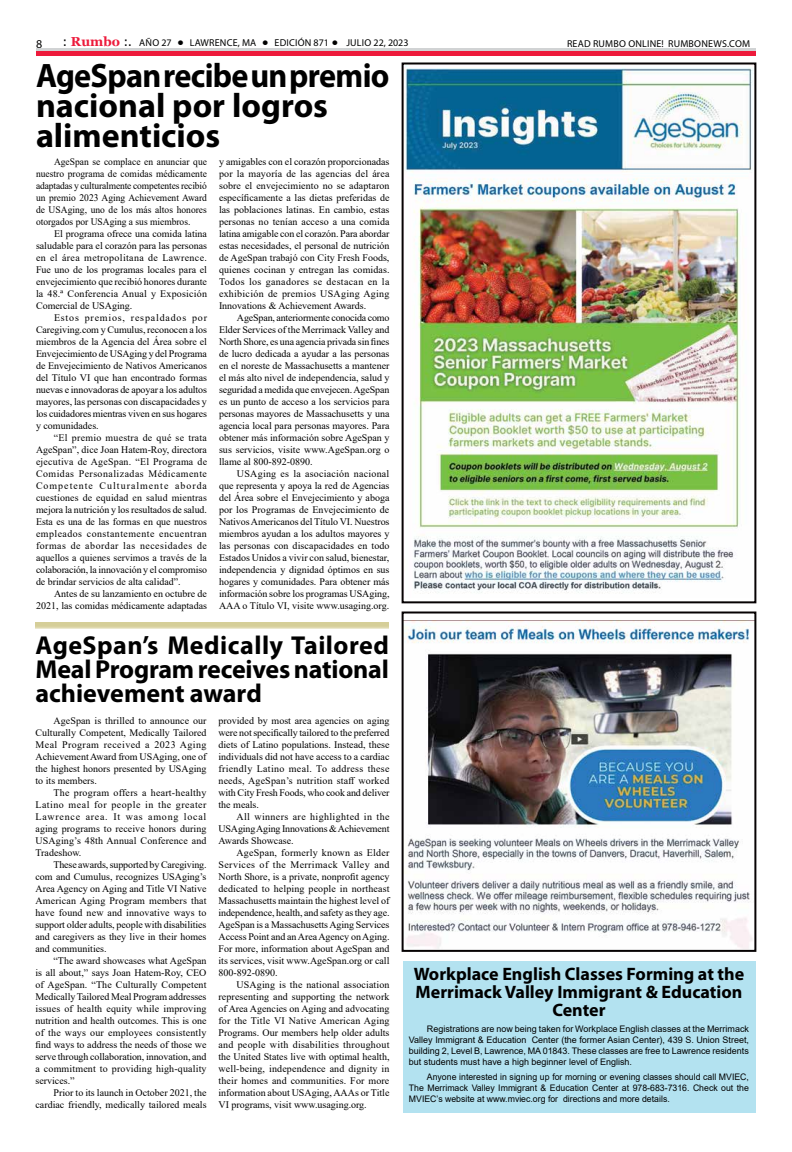
<style>
.page{position:relative;width:792px;height:1152px;background:#fff}
.page>*{position:absolute;margin:0;border:0;box-sizing:border-box;transform-origin:0 0}
.t1{font:700 34px/30px "Myriad Pro";color:#000;scale:.95 1}
.t2{font:700 26px/24px "Myriad Pro";letter-spacing:-.01em;color:#000;text-align:justify}
.t3{font:700 18px/18px "Myriad Pro";color:#000;text-align:center}
.t4{font:12px "Myriad Pro";color:#000}
.t5{font:10px/12px "Times New Roman";color:#000;text-align:justify}
.t6{font:10px/12px "Times New Roman";color:#000;text-align:justify;scale:.95 1}
.t7{font:10px "Myriad Pro";letter-spacing:.02em;color:#000}
.t8{font:9px/11px "Arial";color:#000;text-align:justify}
.s1{font-family:"Tahoma";font-size:12px}
.s2{font-family:"Georgia";font-weight:700;font-size:13px;color:#ed1a3b}
.s3{font-family:"Tahoma";font-weight:700;color:#fff}
</style>
<div class="page">
<div style="left:36px;top:51px;width:720px;height:5px;background:#ed1a3b"></div>
<hr style="left:36px;top:48px;width:720px;height:3px;background:#d1d3d4">
<div style="left:403px;top:961px;width:352px;height:152px;background:#b3e2f0"></div>
<svg style="left:36px;top:622px;width:353px;height:7px;background:#d9d3a4"></svg>
<img style="left:405px;top:65px;width:348px;height:529px">
<div style="left:402px;top:62px;width:354px;height:541px;border:2px solid #060203"></div>
<img style="left:405px;top:621px;width:348px;height:328px">
<div style="left:402px;top:612px;width:354px;height:340px;border:2px solid #060203"></div>
<p class="t4" style="left:36px;top:37px;width:8px">8</p>
<p class="t7" style="left:63px;top:36px;width:347px"><span class="s1">:</span> <span class="s2">Rumbo</span> <span class="s1">:.</span> AÑO 27 <span class="s3">•</span> LAWRENCE, MA <span class="s3">•</span> EDICIÓN 871 <span class="s3">•</span> JULIO 22, 2023</p>
<p class="t7" style="left:567px;top:37px;width:185px">READ RUMBO ONLINE! RUMBONEWS.COM</p>
<h1 class="t1" style="left:36px;top:59px;width:374px">AgeSpan recibe un premio nacional por logros alimenticios</h1>
<p class="t6" style="left:36px;top:155px;width:182px;text-indent:18px">AgeSpan se complace en anunciar que nuestro programa de comidas médicamente adaptadas y culturalmente competentes recibió un premio 2023 Aging Achievement Award de USAging, uno de los más altos honores otorgados por USAging a sus miembros.</p>
<p class="t5" style="left:36px;top:227px;width:173px;text-indent:18px">El programa ofrece una comida latina saludable para el corazón para las personas en el área metropolitana de Lawrence.<br>Fue uno de los programas locales para el envejecimiento que recibió honores durante la 48.ª Conferencia Anual y Exposición Comercial de USAging.</p>
<p class="t5" style="left:36px;top:311px;width:173px;text-indent:18px">Estos premios, respaldados por Caregiving.com y Cumulus, reconocen a los miembros de la Agencia del Área sobre el Envejecimiento de USAging y del Programa de Envejecimiento de Nativos Americanos del Título VI que han encontrado formas nuevas e innovadoras de apoyar a los adultos mayores, las personas con discapacidades y los cuidadores mientras viven en sus hogares y comunidades.</p>
<p class="t5" style="left:36px;top:431px;width:173px;text-indent:18px">“El premio muestra de qué se trata AgeSpan”, dice Joan Hatem-Roy, directora ejecutiva de AgeSpan. “El Programa de Comidas Personalizadas Médicamente Competente Culturalmente aborda cuestiones de equidad en salud mientras mejora la nutrición y los resultados de salud.<br>Esta es una de las formas en que nuestros empleados constantemente encuentran formas de abordar las necesidades de aquellos a quienes servimos a través de la colaboración, la innovación y el compromiso de brindar servicios de alta calidad”.</p>
<p class="t5" style="left:36px;top:587px;width:173px;text-align:right">Antes de su lanzamiento en octubre de<br>2021, las comidas médicamente adaptadas</p>
<p class="t5" style="left:219px;top:155px;width:172px">y amigables con el corazón proporcionadas por la mayoría de las agencias del área sobre el envejecimiento no se adaptaron específicamente a las dietas preferidas de las poblaciones latinas. En cambio, estas personas no tenían acceso a una comida latina amigable con el corazón. Para abordar estas necesidades, el personal de nutrición de AgeSpan trabajó con City Fresh Foods, quienes cocinan y entregan las comidas.<br>Todos los ganadores se destacan en la exhibición de premios USAging Aging Innovations &amp; Achievement Awards.</p>
<p class="t5" style="left:219px;top:311px;width:172px;text-indent:18px">AgeSpan, anteriormente conocida como Elder Services of the Merrimack Valley and North Shore, es una agencia privada sin fines de lucro dedicada a ayudar a las personas en el noreste de Massachusetts a mantener el más alto nivel de independencia, salud y seguridad a medida que envejecen. AgeSpan es un punto de acceso a los servicios para personas mayores de Massachusetts y una agencia local para personas mayores. Para obtener más información sobre AgeSpan y sus servicios, visite www.AgeSpan.org o llame al 800-892-0890.</p>
<p class="t5" style="left:219px;top:467px;width:172px;text-indent:18px">USAging es la asociación nacional que representa y apoya la red de Agencias del Área sobre el Envejecimiento y aboga por los Programas de Envejecimiento de Nativos Americanos del Título VI. Nuestros miembros ayudan a los adultos mayores y las personas con discapacidades en todo Estados Unidos a vivir con salud, bienestar, independencia y dignidad óptimos en sus hogares y comunidades. Para obtener más información sobre los programas USAging, AAA o Título VI, visite www.usaging.org.</p>
<h2 class="t2" style="left:36px;top:632px;width:355px">AgeSpan’s Medically Tailored Meal Program receives national achievement award</h2>
<p class="t5" style="left:36px;top:714px;width:173px;text-indent:18px">AgeSpan is thrilled to announce our Culturally Competent, Medically Tailored Meal Program received a 2023 Aging Achievement Award from USAging, one of the highest honors presented by USAging to its members.</p>
<p class="t5" style="left:36px;top:786px;width:173px;text-indent:18px">The program offers a heart-healthy Latino meal for people in the greater Lawrence area. It was among local aging programs to receive honors during USAging’s 48th Annual Conference and Tradeshow.</p>
<p class="t5" style="left:36px;top:858px;width:173px;text-indent:18px">These awards, supported by Caregiving. com and Cumulus, recognizes USAging’s Area Agency on Aging and Title VI Native American Aging Program members that have found new and innovative ways to support older adults, people with disabilities and caregivers as they live in their homes and communities.</p>
<p class="t5" style="left:36px;top:954px;width:173px;text-indent:18px">“The award showcases what AgeSpan is all about,” says Joan Hatem-Roy, CEO of AgeSpan. “The Culturally Competent Medically Tailored Meal Program addresses issues of health equity while improving nutrition and health outcomes. This is one of the ways our employees consistently find ways to address the needs of those we serve through collaboration, innovation, and a commitment to providing high-quality services.”</p>
<p class="t5" style="left:36px;top:1086px;width:173px;text-align:right">Prior to its launch in October 2021, the cardiac friendly, medically tailored meals</p>
<p class="t5" style="left:218px;top:714px;width:173px">provided by most area agencies on aging were not specifically tailored to the preferred diets of Latino populations. Instead, these individuals did not have access to a cardiac friendly Latino meal. To address these needs, AgeSpan’s nutrition staff worked with City Fresh Foods, who cook and deliver the meals.</p>
<p class="t5" style="left:218px;top:810px;width:173px;text-indent:18px">All winners are highlighted in the USAging Aging Innovations &amp; Achievement Awards Showcase.</p>
<p class="t5" style="left:218px;top:846px;width:173px;text-indent:18px">AgeSpan, formerly known as Elder Services of the Merrimack Valley and North Shore, is a private, nonprofit agency dedicated to helping people in northeast Massachusetts maintain the highest level of independence, health, and safety as they age.<br>AgeSpan is a Massachusetts Aging Services Access Point and an Area Agency on Aging.<br>For more, information about AgeSpan and its services, visit www.AgeSpan.org or call 800-892-0890.</p>
<p class="t5" style="left:218px;top:978px;width:173px;text-indent:18px">USAging is the national association representing and supporting the network of Area Agencies on Aging and advocating for the Title VI Native American Aging Programs. Our members help older adults and people with disabilities throughout the United States live with optimal health, well-being, independence and dignity in their homes and communities. For more information about USAging, AAAs or Title VI programs, visit www.usaging.org.</p>
<h3 class="t3" style="left:414px;top:965px;width:332px">Workplace English Classes Forming at the<br>Merrimack Valley Immigrant &amp; Education<br>Center</h3>
<p class="t8" style="left:409px;top:1023px;width:342px;text-indent:18px">Registrations are now being taken for Workplace English classes at the Merrimack Valley Immigrant &amp; Education Center (the former Asian Center), 439 S. Union Street, building 2, Level B, Lawrence, MA 01843. These classes are free to Lawrence residents but students must have a high beginner level of English.</p>
<p class="t8" style="left:409px;top:1072px;width:342px;text-indent:18px">Anyone interested in signing up for morning or evening classes should call MVIEC, The Merrimack Valley Immigrant &amp; Education Center at 978-683-7316. Check out the MVIEC’s website at www.mviec.org for directions and more details.</p>
</div>
